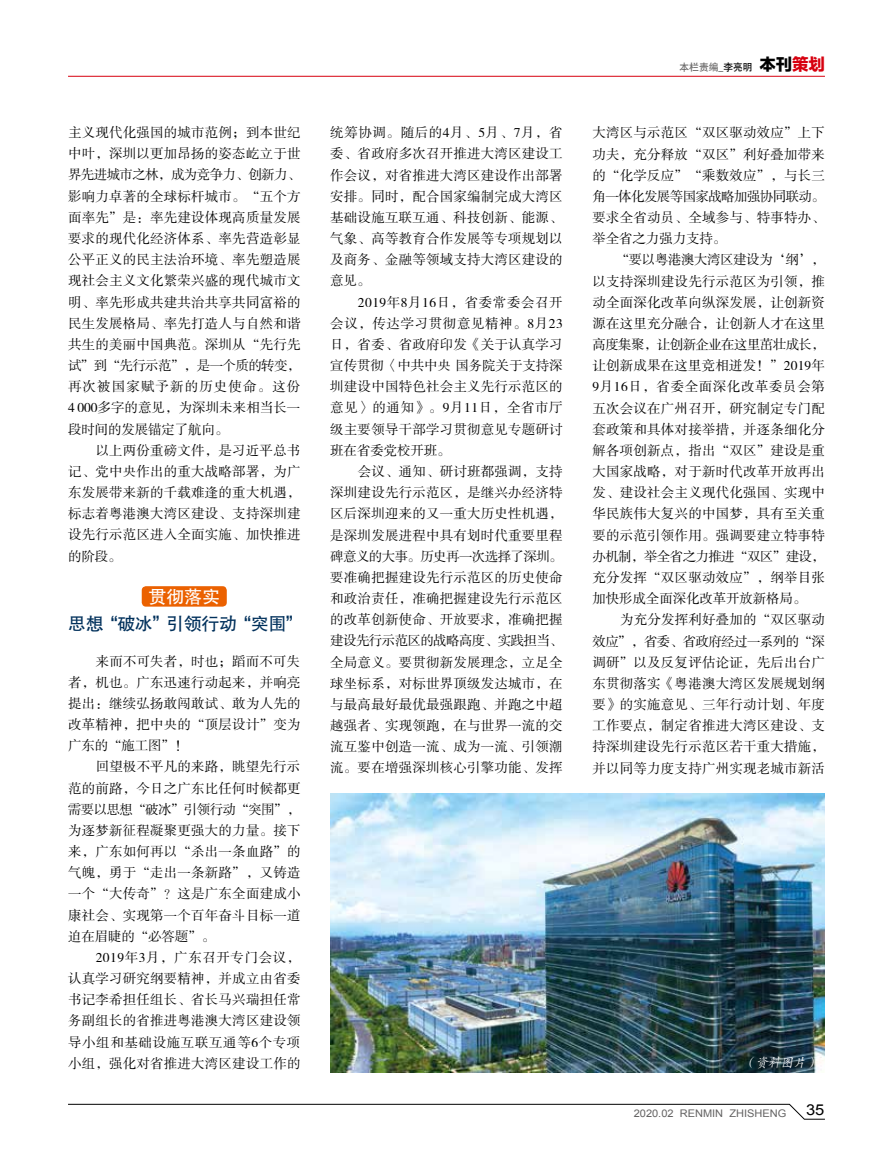
<style>
.page{position:relative;width:893px;height:1149px;background:#fff}
.page>*{position:absolute;margin:0;border:0;box-sizing:border-box;transform-origin:0 0}
.t1{font:18px "FZHTJW GB1 0";letter-spacing:-.025em;color:#00305b}
.t2{font:18px "FZHTJW GB1 0";color:#fff}
.t3{font:15px "Arial";color:#000;scale:1.1 1}
.t4{font:13.5px/21.1px "FZSSJW GB1 0";letter-spacing:.015em;color:#000;text-align:justify}
.t5{font:italic 12.75px "FZKTJW GB1 0";color:#fff}
.t6{font:10.5px "Arial";color:#636262;scale:1.05 1}
.t7{font:9.75px "Heiti CSEG Medium GB";color:#636262}
.s1{color:#000}
.s2{font-family:"FZLTTHJW GB1 0";font-size:16.5px;color:#000}
.s3{font-family:"FZLTTHJW GB1 0";font-size:16.5px;color:#d7000f}
</style>
<div class="page">
<svg style="left:68px;top:1103px;width:757px;height:16px"></svg>
<div style="left:142px;top:586px;width:85px;height:20px;background:#eb6100;border-radius:4px"></div>
<img style="left:331px;top:793px;width:494px;height:278px">
<hr style="left:68px;top:76px;width:757px;height:1px;background:#d7000f">
<p class="t4" style="left:68px;top:123px;width:234px">主义现代化强国的城市范例；到本世纪中叶，深圳以更加昂扬的姿态屹立于世界先进城市之林，成为竞争力、创新力、影响力卓著的全球标杆城市。“五个方面率先”是：率先建设体现高质量发展要求的现代化经济体系、率先营造彰显公平正义的民主法治环境、率先塑造展现社会主义文化繁荣兴盛的现代城市文明、率先形成共建共治共享共同富裕的民生发展格局、率先打造人与自然和谐共生的美丽中国典范。深圳从“先行先试”到“先行示范”，是一个质的转变，再次被国家赋予新的历史使命。这份4 000多字的意见，为深圳未来相当长一段时间的发展锚定了航向。</p>
<p class="t4" style="left:68px;top:440px;width:234px;text-indent:28px">以上两份重磅文件，是习近平总书记、党中央作出的重大战略部署，为广东发展带来新的千载难逢的重大机遇，标志着粤港澳大湾区建设、支持深圳建设先行示范区进入全面实施、加快推进的阶段。</p>
<h1 class="t2" style="left:149px;top:586px;width:73px">贯彻落实</h1>
<h1 class="t1" style="left:68px;top:613px;width:234px">思想“破冰”引领行动“突围”</h1>
<p class="t4" style="left:68px;top:650px;width:234px;text-indent:28px">来而不可失者，时也；蹈而不可失者，机也。广东迅速行动起来，并响亮提出：继续弘扬敢闯敢试、敢为人先的改革精神，把中央的“顶层设计”变为广东的“施工图”！</p>
<p class="t4" style="left:68px;top:756px;width:234px;text-indent:28px">回望极不平凡的来路，眺望先行示范的前路，今日之广东比任何时候都更需要以思想“破冰”引领行动“突围”，为逐梦新征程凝聚更强大的力量。接下来，广东如何再以“杀出一条血路”的气魄，勇于“走出一条新路”，又铸造一个“大传奇”？这是广东全面建成小康社会、实现第一个百年奋斗目标一道迫在眉睫的“必答题”。</p>
<p class="t4" style="left:68px;top:947px;width:234px;text-indent:28px">2019年3月，广东召开专门会议，认真学习研究纲要精神，并成立由省委书记李希担任组长、省长马兴瑞担任常务副组长的省推进粤港澳大湾区建设领导小组和基础设施互联互通等6个专项小组，强化对省推进大湾区建设工作的</p>
<p class="t4" style="left:330px;top:123px;width:234px">统筹协调。随后的4月、5月、7月，省委、省政府多次召开推进大湾区建设工作会议，对省推进大湾区建设作出部署安排。同时，配合国家编制完成大湾区基础设施互联互通、科技创新、能源、气象、高等教育合作发展等专项规划以及商务、金融等领域支持大湾区建设的意见。</p>
<p class="t4" style="left:330px;top:292px;width:234px;text-indent:28px">2019年8月16日，省委常委会召开会议，传达学习贯彻意见精神。8月23日，省委、省政府印发《关于认真学习宣传贯彻〈中共中央 国务院关于支持深圳建设中国特色社会主义先行示范区的意见〉的通知》。9月11日，全省市厅级主要领导干部学习贯彻意见专题研讨班在省委党校开班。</p>
<p class="t4" style="left:330px;top:461px;width:234px;text-indent:28px">会议、通知、研讨班都强调，支持深圳建设先行示范区，是继兴办经济特区后深圳迎来的又一重大历史性机遇，是深圳发展进程中具有划时代重要里程碑意义的大事。历史再一次选择了深圳。要准确把握建设先行示范区的历史使命和政治责任，准确把握建设先行示范区的改革创新使命、开放要求，准确把握建设先行示范区的战略高度、实践担当、全局意义。要贯彻新发展理念，立足全球坐标系，对标世界顶级发达城市，在与最高最好最优最强跟跑、并跑之中超越强者、实现领跑，在与世界一流的交流互鉴中创造一流、成为一流、引领潮流。要在增强深圳核心引擎功能、发挥</p>
<p class="t7" style="left:679px;top:62px;width:147px">本栏责编_<span class="s1">李亮明</span> <span class="s2">本刊</span><span class="s3">策划</span></p>
<p class="t4" style="left:592px;top:123px;width:234px">大湾区与示范区“双区驱动效应”上下功夫，充分释放“双区”利好叠加带来的“化学反应”“乘数效应”，与长三角一体化发展等国家战略加强协同联动。要求全省动员、全域参与、特事特办、举全省之力强力支持。</p>
<p class="t4" style="left:592px;top:250px;width:234px;text-indent:23px">“要以粤港澳大湾区建设为‘纲’，以支持深圳建设先行示范区为引领，推动全面深化改革向纵深发展，让创新资源在这里充分融合，让创新人才在这里高度集聚，让创新企业在这里茁壮成长，让创新成果在这里竞相迸发！”2019年9月16日，省委全面深化改革委员会第五次会议在广州召开，研究制定专门配套政策和具体对接举措，并逐条细化分解各项创新点，指出“双区”建设是重大国家战略，对于新时代改革开放再出发、建设社会主义现代化强国、实现中华民族伟大复兴的中国梦，具有至关重要的示范引领作用。强调要建立特事特办机制，举全省之力推进“双区”建设，充分发挥“双区驱动效应”，纲举目张加快形成全面深化改革开放新格局。</p>
<p class="t4" style="left:592px;top:609px;width:234px;text-indent:28px">为充分发挥利好叠加的“双区驱动效应”，省委、省政府经过一系列的“深调研”以及反复评估论证，先后出台广东贯彻落实《粤港澳大湾区发展规划纲要》的实施意见、三年行动计划、年度工作要点，制定省推进大湾区建设、支持深圳建设先行示范区若干重大措施，并以同等力度支持广州实现老城市新活</p>
<p class="t5" style="left:743px;top:1055px;width:80px">（资料图片）</p>
<p class="t6" style="left:634px;top:1105px;width:147px">2020.02 RENMIN ZHISHENG</p>
<p class="t3" style="left:806px;top:1099px;width:18px">35</p>
</div>
